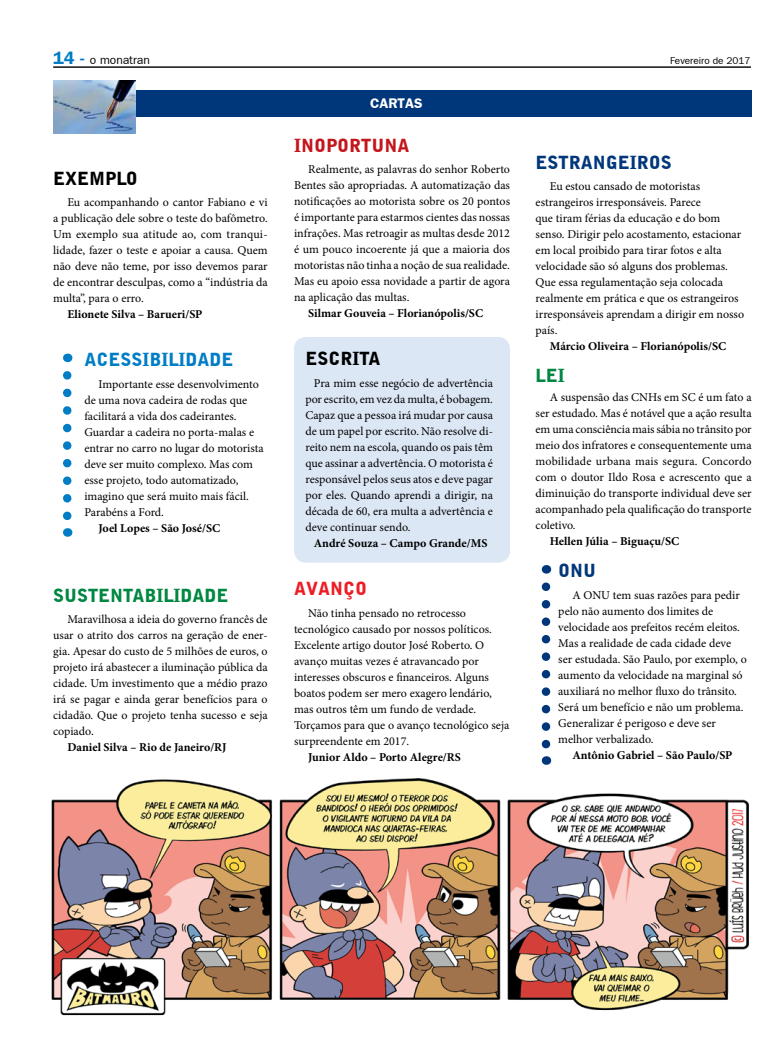
<style>
.page{position:relative;width:780px;height:1063px;background:#fff}
.page>*{position:absolute;margin:0;border:0;box-sizing:border-box;transform-origin:0 0}
.t1{font:900 18px "Bell Gothic BT";color:#008742}
.t2{font:900 18px "Bell Gothic BT";color:#00377b}
.t3{font:900 18px "Bell Gothic BT";color:#000}
.t4{font:900 18px "Bell Gothic BT";color:#007dc5}
.t5{font:900 18px "Bell Gothic BT";color:#c4161c}
.t6{font:900 18px "Bell Gothic BT";color:#ed1d24}
.t7{font:700 14px "Frankfurt Gothic";color:#fff}
.t8{font:12px/16px "Minion Pro";color:#000;text-align:justify}
.t9{font:700 12px "Minion Pro";color:#000}
.t10{font:12px "Frankfurt Gothic Plain";color:#000}
.t11{font:10px "Frankfurt Gothic Plain";color:#000}
.s1{font-family:"Frankfurt Gothic";font-weight:700;font-size:18px;color:#007dc5}
</style>
<div class="page">
<hr style="left:53px;top:66px;width:697px;height:2px;background:#000">
<div style="left:294px;top:337px;width:216px;height:226px;background:#dce7f5;border-radius:12px"></div>
<div style="left:73px;top:90px;width:678px;height:26px;background:#00377b"></div>
<img style="left:53px;top:80px;width:82px;height:54px">
<svg style="left:63px;top:375px;width:8px;height:162px"></svg>
<svg style="left:541px;top:587px;width:9px;height:178px"></svg>
<img style="left:51px;top:779px;width:698px;height:237px">
<p class="t10" style="left:53px;top:53px;width:98px"><span class="s1">14 -</span> o monatran</p>
<p class="t11" style="left:670px;top:54px;width:82px">Fevereiro de 2017</p>
<p class="t7" style="left:370px;top:95px;width:19px">CARTAS</p>
<h1 class="t3" style="left:53px;top:167px;width:37px">EXEMPLO</h1>
<p class="t8" style="left:53px;top:195px;width:216px;text-indent:14px">Eu acompanhando o cantor Fabiano e vi a publicação dele sobre o teste do bafômetro.<br>Um exemplo sua atitude ao, com tranqui&shy;lidade, fazer o teste e apoiar a causa. Quem não deve não teme, por isso devemos parar de encontrar desculpas, como a “indústria da multa”, para o erro.</p>
<p class="t9" style="left:67px;top:306px;width:136px">Elionete Silva – Barueri/SP</p>
<h1 class="t4" style="left:84px;top:349px;width:24px">ACESSI</h1>
<h1 class="t4" style="left:149px;top:349px;width:24px">BILIDADE</h1>
<p class="t8" style="left:84px;top:376px;width:181px;text-align:left;text-indent:14px">Importante esse desenvolvimento de uma nova cadeira de rodas que facilitará a vida dos cadeirantes.<br>Guardar a cadeira no porta-malas e entrar no carro no lugar do motorista deve ser muito complexo. Mas com esse projeto, todo automatizado, imagino que será muito mais fácil.<br>Parabéns a Ford.</p>
<p class="t9" style="left:99px;top:520px;width:123px">Joel Lopes – São José/SC</p>
<h1 class="t1" style="left:53px;top:584px;width:24px">SUSTENTA</h1>
<h1 class="t1" style="left:144px;top:584px;width:24px">BILIDADE</h1>
<p class="t8" style="left:53px;top:612px;width:216px;text-indent:14px">Maravilhosa a ideia do governo francês de usar o atrito dos carros na geração de ener&shy;gia. Apesar do custo de 5 milhões de euros, o projeto irá abastecer a iluminação pública da cidade. Um investimento que a médio prazo irá se pagar e ainda gerar benefícios para o cidadão. Que o projeto tenha sucesso e seja copiado.</p>
<p class="t9" style="left:67px;top:739px;width:161px">Daniel Silva – Rio de Janeiro/RJ</p>
<h1 class="t5" style="left:294px;top:134px;width:20px">INOPORTUNA</h1>
<p class="t8" style="left:294px;top:162px;width:217px;text-indent:14px">Realmente, as palavras do senhor Roberto Bentes são apropriadas. A automatização das notificações ao motorista sobre os 20 pontos é importante para estarmos cientes das nossas infrações. Mas retroagir as multas desde 2012 é um pouco incoerente já que a maioria dos motoristas não tinha a noção de sua realidade.<br>Mas eu apoio essa novidade a partir de agora na aplicação das multas.</p>
<p class="t9" style="left:308px;top:305px;width:176px">Silmar Gouveia – Florianópolis/SC</p>
<h1 class="t3" style="left:305px;top:348px;width:24px">ESCRITA</h1>
<p class="t8" style="left:305px;top:375px;width:189px;text-indent:9px">Pra mim esse negócio de advertência por escrito, em vez da multa, é bobagem.<br>Capaz que a pessoa irá mudar por causa de um papel por escrito. Não resolve di&shy;reito nem na escola, quando os pais têm que assinar a advertência. O motorista é responsável pelos seus atos e deve pagar por eles. Quando aprendi a dirigir, na década de 60, era multa a advertência e deve continuar sendo.</p>
<p class="t9" style="left:314px;top:535px;width:175px">André Souza – Campo Grande/MS</p>
<h1 class="t6" style="left:294px;top:577px;width:25px">AVAN</h1>
<h1 class="t6" style="left:343px;top:577px;width:22px">ÇO</h1>
<p class="t8" style="left:294px;top:605px;width:217px;text-align:left;text-indent:14px">Não tinha pensado no retrocesso tecnológico causado por nossos políticos.<br>Excelente artigo doutor José Roberto. O avanço muitas vezes é atravancado por interesses obscuros e financeiros. Alguns boatos podem ser mero exagero lendário, mas outros têm um fundo de verdade.<br>Torçamos para que o avanço tecnológico seja surpreendente em 2017.</p>
<p class="t9" style="left:308px;top:748px;width:154px">Junior Aldo – Porto Alegre/RS</p>
<h1 class="t2" style="left:535px;top:151px;width:25px">ESTRANGEIROS</h1>
<p class="t8" style="left:535px;top:179px;width:210px;text-align:left;text-indent:14px">Eu estou cansado de motoristas estrangeiros irresponsáveis. Parece<br>que tiram férias da educação e do bom senso. Dirigir pelo acostamento, estacionar em local proibido para tirar fotos e alta velocidade são só alguns dos problemas.<br>Que essa regulamentação seja colocada realmente em prática e que os estrangeiros irresponsáveis aprendam a dirigir em nosso país.</p>
<p class="t9" style="left:549px;top:338px;width:178px">Márcio Oliveira – Florianópolis/SC</p>
<h1 class="t1" style="left:535px;top:365px;width:20px">LEI</h1>
<p class="t8" style="left:535px;top:389px;width:217px;text-indent:14px">A suspensão das CNHs em SC é um fato a ser estudado. Mas é notável que a ação resulta em uma consciência mais sábia no trânsito por meio dos infratores e consequentemente uma mobilidade urbana mais segura. Concordo com o doutor Ildo Rosa e acrescento que a diminuição do transporte individual deve ser acompanhado pela qualificação do transporte coletivo.</p>
<p class="t9" style="left:549px;top:533px;width:131px">Hellen Júlia – Biguaçu/SC</p>
<h1 class="t2" style="left:558px;top:560px;width:39px">ONU</h1>
<p class="t8" style="left:558px;top:587px;width:190px;text-align:left;text-indent:14px">A ONU tem suas razões para pedir pelo não aumento dos limites de velocidade aos prefeitos recém eleitos.<br>Mas a realidade de cada cidade deve ser estudada. São Paulo, por exemplo, o aumento da velocidade na marginal só auxiliará no melhor fluxo do trânsito.<br>Será um benefício e não um problema.<br>Generalizar é perigoso e deve ser melhor verbalizado.</p>
<p class="t9" style="left:572px;top:747px;width:161px">Antônio Gabriel – São Paulo/SP</p>
</div>
